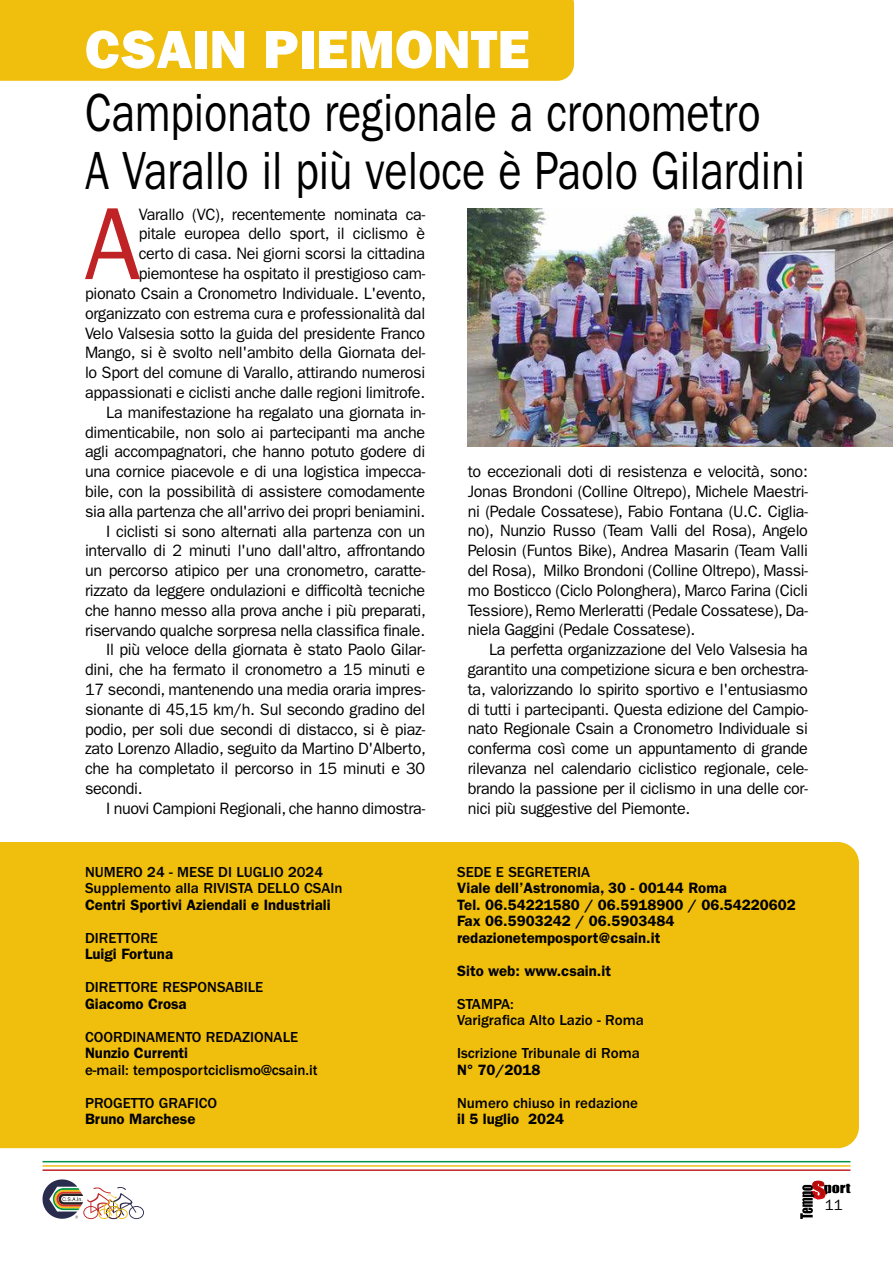
<style>
.page{position:relative;width:893px;height:1263px;background:#fff}
.page>*{position:absolute;margin:0;border:0;box-sizing:border-box;transform-origin:0 0}
.t1{font:103.05px "ITC Franklin Gothic Std";color:#bf2325}
.t2{font:54px/58.5px "ITC Franklin Gothic Std";color:#000;scale:.8 1}
.t3{font:54px "ITC Franklin Gothic Std Hvy";color:#fff}
.t4{font:16.5px/19.8px "ITC Franklin Gothic Std";letter-spacing:-.02em;color:#000;text-align:justify}
.t5{font:500 15px/16.5px "ITC Franklin Gothic Std";color:#000}
.t6{font:600 15px/16.5px "ITC Franklin Gothic Std";color:#000}
.t7{font:15px "ITC Franklin Gothic Std";color:#000}
</style>
<div class="page">
<svg style="left:800px;top:1181px;width:50px;height:38px"></svg>
<svg style="left:43px;top:1179px;width:101px;height:40px"></svg>
<hr style="left:43px;top:1161px;width:807px;height:1px;background:#009546">
<hr style="left:43px;top:1165px;width:807px;height:2px;background:#eebe1b">
<hr style="left:43px;top:1169px;width:807px;height:2px;background:#bf2325">
<div style="left:0;top:0;width:574px;height:81px;background:#f0be0d"></div>
<div style="left:0;top:842px;width:859px;height:306px;background:#f0be0d"></div>
<img style="left:468px;top:208px;width:425px;height:238px">
<h2 class="t3" style="left:85px;top:18px;width:446px">CSAIN PIEMONTE</h2>
<h2 class="t2" style="left:85px;top:83px;width:901px">Campionato regionale a cronometro<br>A Varallo il più veloce è Paolo Gilardini</h2>
<h1 class="t1" style="left:84px;top:185px;width:58px">A</h1>
<p class="t4" style="left:139px;top:204px;width:288px">Varallo (VC), recentemente nominata ca-</p>
<p class="t4" style="left:139px;top:224px;width:288px">pitale europea dello sport, il ciclismo è</p>
<p class="t4" style="left:139px;top:244px;width:288px">certo di casa. Nei giorni scorsi la cittadina</p>
<p class="t4" style="left:139px;top:264px;width:288px">piemontese ha ospitato il prestigioso cam-</p>
<p class="t4" style="left:85px;top:283px;width:342px">pionato Csain a Cronometro Individuale. L'evento,</p>
<p class="t4" style="left:85px;top:303px;width:342px">organizzato con estrema cura e professionalità dal</p>
<p class="t4" style="left:85px;top:323px;width:342px">Velo Valsesia sotto la guida del presidente Franco</p>
<p class="t4" style="left:85px;top:343px;width:342px">Mango, si è svolto nell'ambito della Giornata del-</p>
<p class="t4" style="left:85px;top:363px;width:342px">lo Sport del comune di Varallo, attirando numerosi</p>
<p class="t4" style="left:85px;top:382px;width:342px">appassionati e ciclisti anche dalle regioni limitrofe.</p>
<p class="t4" style="left:106px;top:402px;width:320px">La manifestazione ha regalato una giornata in-</p>
<p class="t4" style="left:85px;top:422px;width:342px">dimenticabile, non solo ai partecipanti ma anche</p>
<p class="t4" style="left:85px;top:442px;width:342px">agli accompagnatori, che hanno potuto godere di</p>
<p class="t4" style="left:85px;top:462px;width:342px">una cornice piacevole e di una logistica impecca-</p>
<p class="t4" style="left:85px;top:481px;width:342px">bile, con la possibilità di assistere comodamente</p>
<p class="t4" style="left:85px;top:501px;width:342px">sia alla partenza che all'arrivo dei propri beniamini.</p>
<p class="t4" style="left:106px;top:521px;width:320px">I ciclisti si sono alternati alla partenza con un</p>
<p class="t4" style="left:85px;top:541px;width:342px">intervallo di 2 minuti l'uno dall'altro, affrontando</p>
<p class="t4" style="left:85px;top:561px;width:342px">un percorso atipico per una cronometro, caratte-</p>
<p class="t4" style="left:85px;top:580px;width:342px">rizzato da leggere ondulazioni e difficoltà tecniche</p>
<p class="t4" style="left:85px;top:600px;width:342px">che hanno messo alla prova anche i più preparati,</p>
<p class="t4" style="left:85px;top:620px;width:342px">riservando qualche sorpresa nella classifica finale.</p>
<p class="t4" style="left:106px;top:640px;width:320px">Il più veloce della giornata è stato Paolo Gilar-</p>
<p class="t4" style="left:85px;top:660px;width:342px">dini, che ha fermato il cronometro a 15 minuti e</p>
<p class="t4" style="left:85px;top:679px;width:342px">17 secondi, mantenendo una media oraria impres-</p>
<p class="t4" style="left:85px;top:699px;width:342px">sionante di 45,15 km/h. Sul secondo gradino del</p>
<p class="t4" style="left:85px;top:719px;width:342px">podio, per soli due secondi di distacco, si è piaz-</p>
<p class="t4" style="left:85px;top:739px;width:342px">zato Lorenzo Alladio, seguito da Martino D'Alberto,</p>
<p class="t4" style="left:85px;top:759px;width:342px">che ha completato il percorso in 15 minuti e 30</p>
<p class="t4" style="left:85px;top:778px;width:59px">secondi.</p>
<p class="t4" style="left:106px;top:798px;width:320px">I nuovi Campioni Regionali, che hanno dimostra-</p>
<p class="t4" style="left:468px;top:462px;width:342px">to eccezionali doti di resistenza e velocità, sono:<br>Jonas Brondoni (Colline Oltrepo), Michele Maestri&shy;ni (Pedale Cossatese), Fabio Fontana (U.C. Ciglia&shy;no), Nunzio Russo (Team Valli del Rosa), Angelo Pelosin (Funtos Bike), Andrea Masarin (Team Valli del Rosa), Milko Brondoni (Colline Oltrepo), Massi&shy;mo Bosticco (Ciclo Polonghera), Marco Farina (Cicli Tessiore), Remo Merleratti (Pedale Cossatese), Da&shy;niela Gaggini (Pedale Cossatese).</p>
<p class="t4" style="left:468px;top:640px;width:342px;text-indent:21px">La perfetta organizzazione del Velo Valsesia ha garantito una competizione sicura e ben orchestra&shy;ta, valorizzando lo spirito sportivo e l'entusiasmo di tutti i partecipanti. Questa edizione del Campio&shy;nato Regionale Csain a Cronometro Individuale si conferma così come un appuntamento di grande rilevanza nel calendario ciclistico regionale, cele&shy;brando la passione per il ciclismo in una delle cor&shy;nici più suggestive del Piemonte.</p>
<p class="t5" style="left:85px;top:864px;width:259px">NUMERO 24 - MESE DI LUGLIO 2024<br>Supplemento alla RIVISTA DELLO CSAIn</p>
<p class="t6" style="left:85px;top:896px;width:247px">Centri Sportivi Aziendali e Industriali</p>
<p class="t5" style="left:85px;top:930px;width:74px">DIRETTORE</p>
<p class="t6" style="left:85px;top:946px;width:90px">Luigi Fortuna</p>
<p class="t5" style="left:85px;top:979px;width:180px">DIRETTORE RESPONSABILE</p>
<p class="t6" style="left:85px;top:995px;width:103px">Giacomo Crosa</p>
<p class="t5" style="left:85px;top:1029px;width:215px">COORDINAMENTO REDAZIONALE</p>
<p class="t6" style="left:85px;top:1045px;width:105px">Nunzio Currenti</p>
<p class="t5" style="left:85px;top:1062px;width:234px">e-mail: temposportciclismo@csain.it</p>
<p class="t5" style="left:85px;top:1095px;width:134px">PROGETTO GRAFICO</p>
<p class="t6" style="left:85px;top:1111px;width:112px">Bruno Marchese</p>
<p class="t5" style="left:457px;top:864px;width:135px">SEDE E SEGRETERIA</p>
<p class="t6" style="left:457px;top:880px;width:340px">Viale dell’Astronomia, 30 - 00144 Roma<br>Tel. 06.54221580 / 06.5918900 / 06.54220602<br>Fax 06.5903242 / 06.5903484 redazionetemposport@csain.it</p>
<p class="t6" style="left:457px;top:962px;width:155px">Sito web: www.csain.it</p>
<p class="t5" style="left:457px;top:996px;width:188px">STAMPA:<br>Varigrafica Alto Lazio - Roma</p>
<p class="t5" style="left:457px;top:1045px;width:184px">Iscrizione Tribunale di Roma</p>
<p class="t6" style="left:457px;top:1061px;width:85px">N° 70/2018</p>
<p class="t5" style="left:457px;top:1095px;width:182px">Numero chiuso in redazione</p>
<p class="t6" style="left:457px;top:1111px;width:109px">il 5 luglio 2024</p>
<p class="t7" style="left:825px;top:1196px;width:19px">11</p>
</div>
